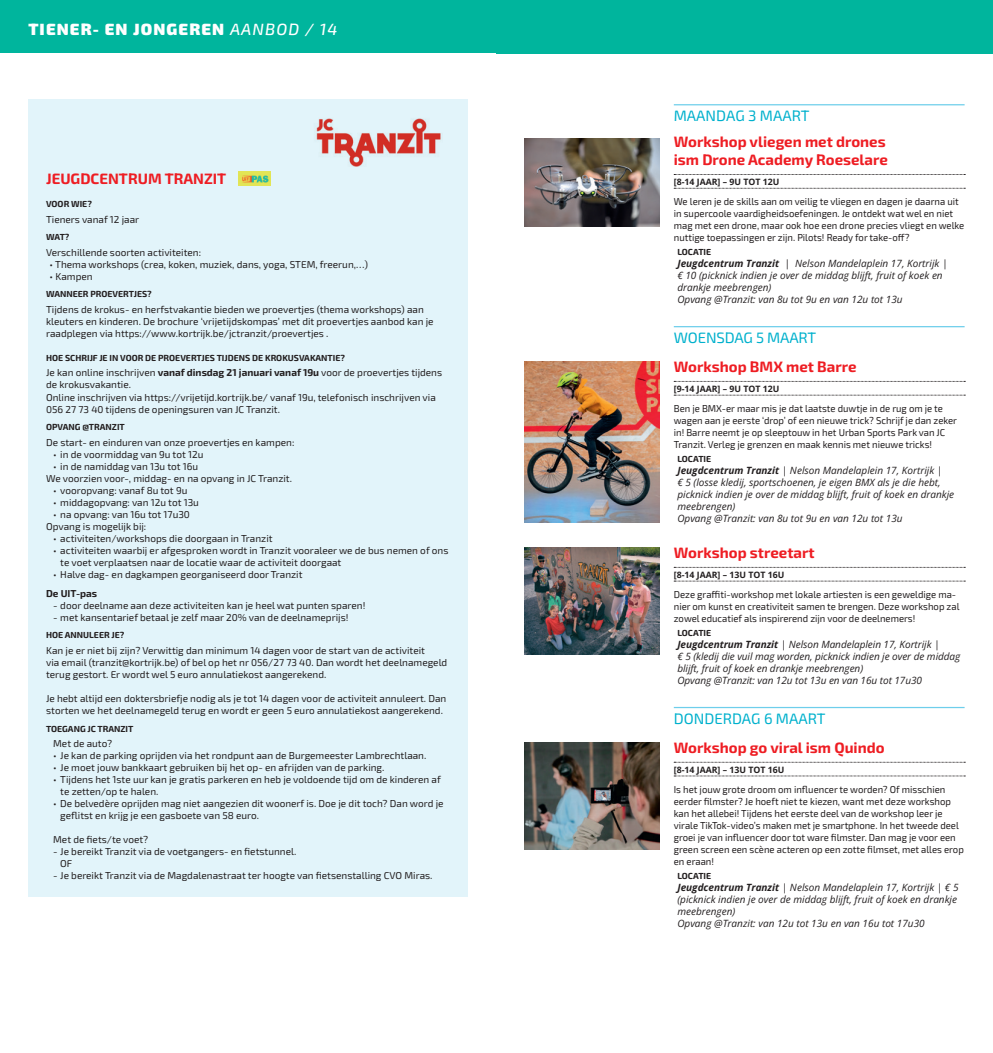
<style>
.page{position:relative;width:993px;height:1053px;background:#fff}
.page>*{position:absolute;margin:0;border:0;box-sizing:border-box;transform-origin:0 0}
.t1{font:900 16.25px "Exo 2";letter-spacing:.07em;color:#fff}
.t2{font:700 15px/18px "Exo 2";color:#ee1d23}
.t3{font:15px "Exo 2";letter-spacing:-.005em;color:#00b1cd}
.t4{font:10px/12px "Exo 2";color:#231f20}
.t5{font:10px/12px "Exo 2";color:#231f20;scale:.95 1}
.t6{font:italic 10px/12px "Open Sans";color:#231f20}
.t7{font:700 10px "Exo 2";color:#231f20}
.t8{font:700 8.75px "Exo 2";color:#231f20}
.t9{font:700 8.75px "Open Sans";color:#231f20}
.s1{font-weight:500;font-style:italic}
.s2{font-weight:700}
</style>
<div class="page">
<div style="left:0;top:0;width:496px;height:53px;background:#00b59d"></div>
<hr style="left:673px;top:104px;width:291px;height:1px;background:#6eceeb">
<svg style="left:674px;top:174px;width:290px;height:1px"></svg>
<svg style="left:674px;top:188px;width:290px;height:1px"></svg>
<hr style="left:673px;top:326px;width:291px;height:1px;background:#6eceeb">
<svg style="left:674px;top:381px;width:290px;height:1px"></svg>
<svg style="left:674px;top:395px;width:290px;height:1px"></svg>
<svg style="left:674px;top:567px;width:290px;height:1px"></svg>
<svg style="left:674px;top:580px;width:290px;height:1px"></svg>
<hr style="left:673px;top:706px;width:291px;height:2px;background:#6eceeb">
<svg style="left:674px;top:761px;width:290px;height:1px"></svg>
<svg style="left:674px;top:775px;width:290px;height:1px"></svg>
<div style="left:496px;top:0;width:496px;height:53px;background:#00b59d"></div>
<img style="left:524px;top:138px;width:135px;height:89px">
<img style="left:524px;top:361px;width:135px;height:162px">
<img style="left:524px;top:547px;width:135px;height:107px">
<img style="left:524px;top:742px;width:135px;height:107px">
<div style="left:28px;top:99px;width:440px;height:797px;background:#e2f4fa"></div>
<img style="left:239px;top:171px;width:32px;height:15px">
<img style="left:316px;top:118px;width:125px;height:49px">
<h1 class="t1" style="left:28px;top:18px;width:310px">TIENER- EN JONGEREN <span class="s1">AANBOD / 14</span></h1>
<h2 class="t2" style="left:46px;top:169px;width:182px">JEUGDCENTRUM TRANZIT</h2>
<p class="t8" style="left:46px;top:198px;width:47px">VOOR WIE?</p>
<p class="t4" style="left:46px;top:213px;width:95px">Tieners vanaf 12 jaar</p>
<p class="t8" style="left:46px;top:231px;width:25px">WAT?</p>
<p class="t4" style="left:46px;top:246px;width:156px">Verschillende soorten activiteiten:</p>
<p class="t4" style="left:50px;top:258px;width:320px">• Thema workshops (crea, koken, muziek, dans, yoga, STEM, freerun,…)</p>
<p class="t4" style="left:50px;top:270px;width:44px">• Kampen</p>
<p class="t8" style="left:46px;top:288px;width:107px">WANNEER PROEVERTJES?</p>
<p class="t4" style="left:46px;top:303px;width:389px">Tijdens de krokus- en herfstvakantie bieden we proevertjes (thema workshops) aan kleuters en kinderen. De brochure ‘vrijetijdskompas’ met dit proevertjes aanbod kan je raadplegen via https://www.kortrijk.be/jctranzit/proevertjes .</p>
<p class="t8" style="left:46px;top:352px;width:300px">HOE SCHRIJF JE IN VOOR DE PROEVERTJES TIJDENS DE KROKUSVAKANTIE?</p>
<p class="t4" style="left:46px;top:366px;width:397px">Je kan online inschrijven <span class="s2">vanaf dinsdag 21 januari vanaf 19u</span> voor de proevertjes tijdens de krokusvakantie.<br>Online inschrijven via https://vrijetijd.kortrijk.be/ vanaf 19u, telefonisch inschrijven via 056 27 73 40 tijdens de openingsuren van JC Tranzit.</p>
<p class="t8" style="left:46px;top:421px;width:80px">OPVANG @TRANZIT</p>
<p class="t4" style="left:46px;top:436px;width:250px">De start- en einduren van onze proevertjes en kampen:</p>
<p class="t4" style="left:53px;top:448px;width:152px">• in de voormiddag van 9u tot 12u</p>
<p class="t4" style="left:46px;top:460px;width:247px;text-indent:7px">• in de namiddag van 13u tot 16u<br>We voorzien voor-, middag- en na opvang in JC Tranzit.</p>
<p class="t4" style="left:53px;top:484px;width:136px">• vooropvang: vanaf 8u tot 9u</p>
<p class="t4" style="left:53px;top:496px;width:147px">• middagopvang: van 12u tot 13u</p>
<p class="t4" style="left:46px;top:508px;width:145px;text-indent:7px">• na opvang: van 16u tot 17u30<br>Opvang is mogelijk bij:</p>
<p class="t4" style="left:53px;top:532px;width:221px">• activiteiten/workshops die doorgaan in Tranzit</p>
<p class="t4" style="left:60px;top:544px;width:389px;text-indent:-7px">• activiteiten waarbij er afgesproken wordt in Tranzit vooraleer we de bus nemen of ons te voet verplaatsen naar de locatie waar de activiteit doorgaat</p>
<p class="t4" style="left:53px;top:568px;width:251px">• Halve dag- en dagkampen georganiseerd door Tranzit</p>
<p class="t7" style="left:46px;top:586px;width:53px">De UIT-pas</p>
<p class="t4" style="left:53px;top:599px;width:313px">- door deelname aan deze activiteiten kan je heel wat punten sparen!</p>
<p class="t4" style="left:53px;top:611px;width:296px">- met kansentarief betaal je zelf maar 20% van de deelnameprijs!</p>
<p class="t8" style="left:46px;top:629px;width:80px">HOE ANNULEER JE?</p>
<p class="t4" style="left:46px;top:644px;width:402px">Kan je er niet bij zijn? Verwittig dan minimum 14 dagen voor de start van de activiteit<br>via email (tranzit@kortrijk.be) of bel op het nr 056/27 73 40. Dan wordt het deelnamegeld terug gestort. Er wordt wel 5 euro annulatiekost aangerekend.</p>
<p class="t4" style="left:46px;top:692px;width:401px">Je hebt altijd een doktersbriefje nodig als je tot 14 dagen voor de activiteit annuleert. Dan storten we het deelnamegeld terug en wordt er geen 5 euro annulatiekost aangerekend.</p>
<p class="t8" style="left:46px;top:722px;width:89px">TOEGANG JC TRANZIT</p>
<p class="t4" style="left:53px;top:737px;width:60px">Met de auto?</p>
<p class="t4" style="left:53px;top:749px;width:374px">• Je kan de parking oprijden via het rondpunt aan de Burgemeester Lambrechtlaan.</p>
<p class="t4" style="left:53px;top:761px;width:333px">• Je moet jouw bankkaart gebruiken bij het op- en afrijden van de parking.</p>
<p class="t4" style="left:60px;top:773px;width:382px;text-indent:-7px">• Tijdens het 1ste uur kan je gratis parkeren en heb je voldoende tijd om de kinderen af te zetten/op te halen.</p>
<p class="t4" style="left:60px;top:797px;width:384px;text-indent:-7px">• De belvedère oprijden mag niet aangezien dit woonerf is. Doe je dit toch? Dan word je geflitst en krijg je een gasboete van 58 euro.</p>
<p class="t4" style="left:53px;top:833px;width:97px">Met de fiets/te voet?</p>
<p class="t4" style="left:60px;top:845px;width:237px;text-indent:-7px">- Je bereikt Tranzit via de voetgangers- en fietstunnel.<br>OF</p>
<p class="t4" style="left:53px;top:869px;width:381px">- Je bereikt Tranzit via de Magdalenastraat ter hoogte van fietsenstalling CVO Miras.</p>
<h2 class="t3" style="left:673px;top:106px;width:137px">MAANDAG 3 MAART</h2>
<h2 class="t2" style="left:673px;top:132px;width:215px">Workshop vliegen met drones ism Drone Academy Roeselare</h2>
<p class="t9" style="left:673px;top:176px;width:107px">[8-14 JAAR] – 9U TOT 12U</p>
<p class="t5" style="left:673px;top:195px;width:307px">We leren je de skills aan om veilig te vliegen en dagen je daarna uit in supercoole vaardigheidsoefeningen. Je ontdekt wat wel en niet mag met een drone, maar ook hoe een drone precies vliegt en welke nuttige toepassingen er zijn. Pilots! Ready for take-off?</p>
<p class="t8" style="left:677px;top:246px;width:35px">LOCATIE</p>
<p class="t6" style="left:677px;top:257px;width:271px"><span class="s2">Jeugdcentrum Tranzit</span> | Nelson Mandelaplein 17, Kortrijk | € 10 (picknick indien je over de middag blijft, fruit of koek en drankje meebrengen)<br>Opvang @Tranzit: van 8u tot 9u en van 12u tot 13u</p>
<h2 class="t3" style="left:673px;top:327px;width:144px">WOENSDAG 5 MAART</h2>
<h2 class="t2" style="left:673px;top:357px;width:184px">Workshop BMX met Barre</h2>
<p class="t9" style="left:673px;top:382px;width:107px">[9-14 JAAR] – 9U TOT 12U</p>
<p class="t5" style="left:673px;top:402px;width:299px">Ben je BMX-er maar mis je dat laatste duwtje in de rug om je te wagen aan je eerste ‘drop’ of een nieuwe trick? Schrijf je dan zeker in! Barre neemt je op sleeptouw in het Urban Sports Park van JC Tranzit. Verleg je grenzen en maak kennis met nieuwe tricks!</p>
<p class="t8" style="left:677px;top:453px;width:35px">LOCATIE</p>
<p class="t6" style="left:677px;top:464px;width:278px"><span class="s2">Jeugdcentrum Tranzit</span> | Nelson Mandelaplein 17, Kortrijk |<br>€ 5 (losse kledij, sportschoenen, je eigen BMX als je die hebt, picknick indien je over de middag blijft, fruit of koek en drankje meebrengen)<br>Opvang @Tranzit: van 8u tot 9u en van 12u tot 13u</p>
<h2 class="t2" style="left:673px;top:543px;width:142px">Workshop streetart</h2>
<p class="t9" style="left:673px;top:568px;width:112px">[8-14 JAAR] – 13U TOT 16U</p>
<p class="t5" style="left:673px;top:588px;width:302px">Deze graffiti-workshop met lokale artiesten is een geweldige ma&shy;nier om kunst en creativiteit samen te brengen. Deze workshop zal zowel educatief als inspirerend zijn voor de deelnemers!</p>
<p class="t8" style="left:677px;top:627px;width:35px">LOCATIE</p>
<p class="t6" style="left:677px;top:638px;width:284px"><span class="s2">Jeugdcentrum Tranzit</span> | Nelson Mandelaplein 17, Kortrijk |<br>€ 5 (kledij die vuil mag worden, picknick indien je over de middag blijft, fruit of koek en drankje meebrengen)<br>Opvang @Tranzit: van 12u tot 13u en van 16u tot 17u30</p>
<h2 class="t3" style="left:673px;top:708px;width:153px">DONDERDAG 6 MAART</h2>
<h2 class="t2" style="left:673px;top:737px;width:212px">Workshop go viral ism Quindo</h2>
<p class="t9" style="left:673px;top:763px;width:112px">[8-14 JAAR] – 13U TOT 16U</p>
<p class="t5" style="left:673px;top:783px;width:307px">Is het jouw grote droom om influencer te worden? Of misschien eerder filmster? Je hoeft niet te kiezen, want met deze workshop kan het allebei! Tijdens het eerste deel van de workshop leer je virale TikTok-video’s maken met je smartphone. In het tweede deel groei je van influencer door tot ware filmster. Dan mag je voor een green screen een scène acteren op een zotte filmset, met alles erop en eraan!</p>
<p class="t8" style="left:677px;top:869px;width:35px">LOCATIE</p>
<p class="t6" style="left:677px;top:881px;width:283px"><span class="s2">Jeugdcentrum Tranzit</span> | Nelson Mandelaplein 17, Kortrijk | € 5 (picknick indien je over de middag blijft, fruit of koek en drankje meebrengen)<br>Opvang @Tranzit: van 12u tot 13u en van 16u tot 17u30</p>
</div>
